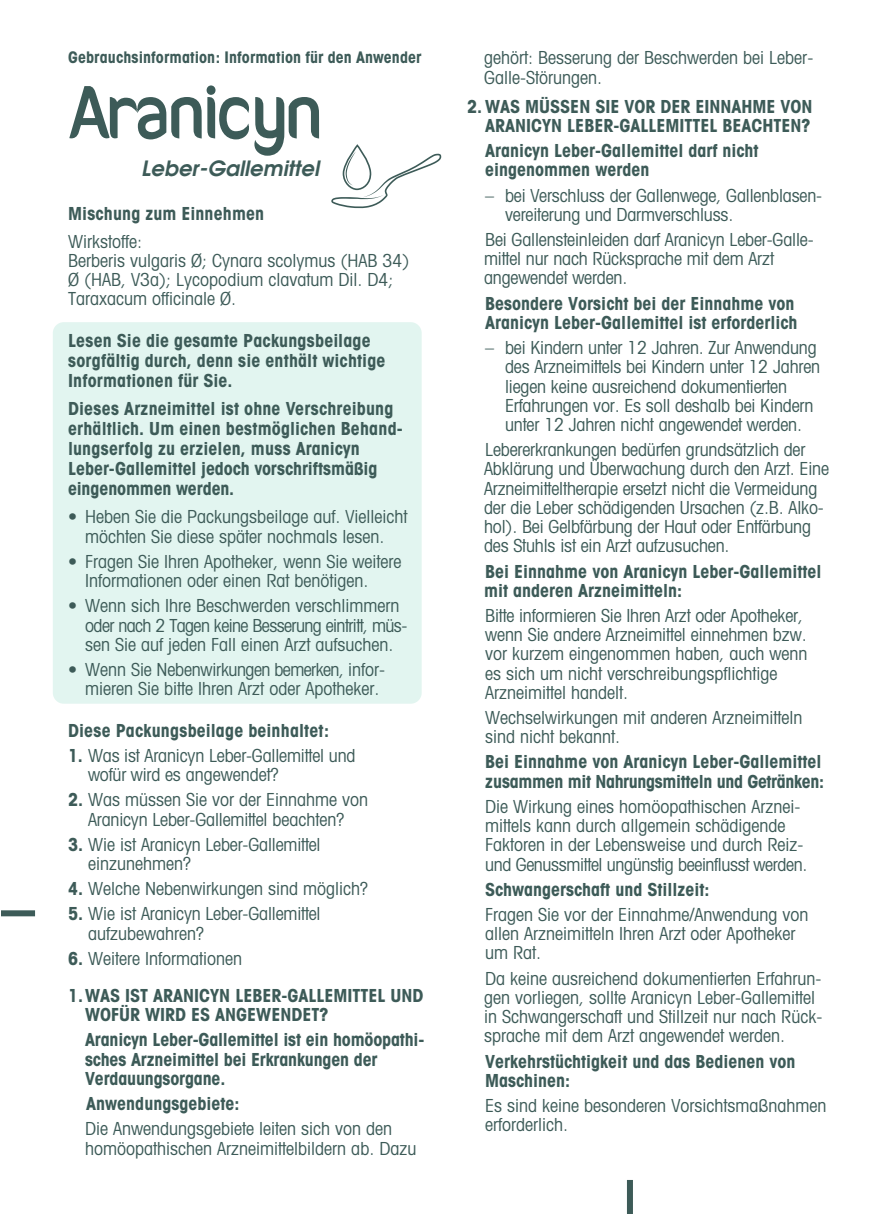
<style>
.page{position:relative;width:874px;height:1214px;background:#fff}
.page>*{position:absolute;margin:0;border:0;box-sizing:border-box;transform-origin:0 0}
.t1{font:77.4px "Giger";letter-spacing:-.01em;color:#3d5b58;scale:.94 1}
.t2{font:italic 600 21px "Avant Garde";letter-spacing:.005em;color:#3d5b58}
.t3{font:condensed 18px/19.2px "Avant Garde";color:#3d5b58}
.t4{font:700 condensed 18px/19.2px "Avant Garde";color:#3d5b58}
.t5{font:700 condensed 16px "Avant Garde";letter-spacing:.005em;color:#3d5b58}
.s1{font-weight:700}
</style>
<div class="page">
<div style="left:53px;top:322px;width:368px;height:381px;background:#e2f5f0;border-radius:11px"></div>
<svg style="left:331px;top:144px;width:111px;height:65px"></svg>
<div style="left:1px;top:910px;width:34px;height:6px;background:#3d5b58"></div>
<div style="left:626px;top:1179px;width:6px;height:34px;background:#3d5b58"></div>
<svg style="left:69px;top:85px;width:251px;height:71px"></svg>
<p class="t5" style="left:68px;top:47px;width:355px">Gebrauchsinformation: Information für den Anwender</p>
<h1 class="t1" style="left:71px;top:61px;width:268px">Aranicyn</h1>
<p class="t2" style="left:141px;top:155px;width:179px">Leber-Gallemittel</p>
<p class="t4" style="left:68px;top:204px;width:197px">Mischung zum Einnehmen</p>
<p class="t3" style="left:68px;top:231px;width:342px">Wirkstoffe:<br>Berberis vulgaris Ø; Cynara scolymus (HAB 34)<br>Ø (HAB, V3a); Lycopodium clavatum Dil. D4;<br>Taraxacum officinale Ø.</p>
<p class="t4" style="left:68px;top:330px;width:319px;line-height:20px">Lesen Sie die gesamte Packungsbeilage sorgfältig durch, denn sie enthält wichtige<br>Informationen für Sie.</p>
<p class="t4" style="left:68px;top:398px;width:336px;line-height:20px">Dieses Arzneimittel ist ohne Verschreibung erhältlich. Um einen bestmöglichen Behand&shy;lungserfolg zu erzielen, muss Aranicyn Leber-Gallemittel jedoch vorschriftsmäßig eingenommen werden.</p>
<p class="t3" style="left:68px;top:507px;width:340px;text-align:center">• Heben Sie die Packungsbeilage auf. Vielleicht möchten Sie diese später nochmals lesen.</p>
<p class="t3" style="left:85px;top:551px;width:317px;text-indent:-17px">• Fragen Sie Ihren Apotheker, wenn Sie weitere<br>Informationen oder einen Rat benötigen.</p>
<p class="t3" style="left:85px;top:595px;width:323px;text-indent:-17px">• Wenn sich Ihre Beschwerden verschlimmern oder nach 2 Tagen keine Besserung eintritt, müs&shy;sen Sie auf jeden Fall einen Arzt aufsuchen.</p>
<p class="t3" style="left:85px;top:659px;width:301px;text-indent:-17px">• Wenn Sie Nebenwirkungen bemerken, infor&shy;mieren Sie bitte Ihren Arzt oder Apotheker.</p>
<p class="t4" style="left:68px;top:720px;width:262px">Diese Packungsbeilage beinhaltet:</p>
<p class="t3" style="left:88px;top:745px;width:269px;text-indent:-20px"><span class="s1">1.</span> Was ist Aranicyn Leber-Gallemittel und wofür wird es angewendet?</p>
<p class="t3" style="left:68px;top:789px;width:301px;text-align:center"><span class="s1">2.</span> Was müssen Sie vor der Einnahme von<br>Aranicyn Leber-Gallemittel beachten?</p>
<p class="t3" style="left:88px;top:834px;width:234px;text-indent:-20px"><span class="s1">3.</span> Wie ist Aranicyn Leber-Gallemittel einzunehmen?</p>
<p class="t3" style="left:68px;top:878px;width:301px"><span class="s1">4.</span> Welche Nebenwirkungen sind möglich?</p>
<p class="t3" style="left:88px;top:903px;width:234px;text-indent:-20px"><span class="s1">5.</span> Wie ist Aranicyn Leber-Gallemittel aufzubewahren?</p>
<p class="t3" style="left:68px;top:948px;width:175px"><span class="s1">6.</span> Weitere Informationen</p>
<p class="t4" style="left:85px;top:985px;width:340px;text-indent:-17px">1. WAS IST ARANICYN LEBER-GALLEMITTEL UND<br>WOFÜR WIRD ES ANGEWENDET?</p>
<p class="t4" style="left:85px;top:1029px;width:340px">Aranicyn Leber-Gallemittel ist ein homöopathi&shy;sches Arzneimittel bei Erkrankungen der<br>Verdauungsorgane.</p>
<p class="t4" style="left:86px;top:1093px;width:155px">Anwendungsgebiete:</p>
<p class="t3" style="left:85px;top:1118px;width:332px">Die Anwendungsgebiete leiten sich von den homöopathischen Arzneimittelbildern ab. Dazu</p>
<p class="t3" style="left:484px;top:48px;width:330px">gehört: Besserung der Beschwerden bei Leber-<br>Galle-Störungen.</p>
<p class="t4" style="left:467px;top:96px;width:347px;text-align:right">2. WAS MÜSSEN SIE VOR DER EINNAHME VON<br>ARANICYN LEBER-GALLEMITTEL BEACHTEN?</p>
<p class="t4" style="left:485px;top:141px;width:275px">Aranicyn Leber-Gallemittel darf nicht eingenommen werden</p>
<p class="t3" style="left:505px;top:185px;width:318px;text-indent:-20px">– bei Verschluss der Gallenwege, Gallenblasen&shy;vereiterung und Darmverschluss.</p>
<p class="t3" style="left:484px;top:229px;width:331px">Bei Gallensteinleiden darf Aranicyn Leber-Galle&shy;mittel nur nach Rücksprache mit dem Arzt angewendet werden.</p>
<p class="t4" style="left:485px;top:293px;width:313px">Besondere Vorsicht bei der Einnahme von<br>Aranicyn Leber-Gallemittel ist erforderlich</p>
<p class="t3" style="left:505px;top:337px;width:316px;text-indent:-20px">– bei Kindern unter 12 Jahren. Zur Anwendung des Arzneimittels bei Kindern unter 12 Jahren liegen keine ausreichend dokumentierten Erfahrungen vor. Es soll deshalb bei Kindern unter 12 Jahren nicht angewendet werden.</p>
<p class="t3" style="left:484px;top:439px;width:346px">Lebererkrankungen bedürfen grundsätzlich der Abklärung und Überwachung durch den Arzt. Eine Arzneimitteltherapie ersetzt nicht die Vermeidung der die Leber schädigenden Ursachen (z.B. Alko&shy;hol). Bei Gelbfärbung der Haut oder Entfärbung des Stuhls ist ein Arzt aufzusuchen.</p>
<p class="t4" style="left:484px;top:561px;width:339px">Bei Einnahme von Aranicyn Leber-Gallemittel mit anderen Arzneimitteln:</p>
<p class="t3" style="left:485px;top:605px;width:323px">Bitte informieren Sie Ihren Arzt oder Apotheker, wenn Sie andere Arzneimittel einnehmen bzw. vor kurzem eingenommen haben, auch wenn es sich um nicht verschreibungspflichtige Arzneimittel handelt.</p>
<p class="t3" style="left:485px;top:707px;width:318px">Wechselwirkungen mit anderen Arzneimitteln sind nicht bekannt.</p>
<p class="t4" style="left:485px;top:751px;width:340px">Bei Einnahme von Aranicyn Leber-Gallemittel zusammen mit Nahrungsmitteln und Getränken:</p>
<p class="t3" style="left:485px;top:796px;width:323px">Die Wirkung eines homöopathischen Arznei&shy;mittels kann durch allgemein schädigende Faktoren in der Lebensweise und durch Reiz&shy;und Genussmittel ungünstig beeinflusst werden.</p>
<p class="t4" style="left:485px;top:879px;width:226px">Schwangerschaft und Stillzeit:</p>
<p class="t3" style="left:485px;top:904px;width:324px">Fragen Sie vor der Einnahme/Anwendung von allen Arzneimitteln Ihren Arzt oder Apotheker um Rat.</p>
<p class="t3" style="left:484px;top:968px;width:339px">Da keine ausreichend dokumentierten Erfahrun&shy;gen vorliegen, sollte Aranicyn Leber-Gallemittel in Schwangerschaft und Stillzeit nur nach Rück&shy;sprache mit dem Arzt angewendet werden.</p>
<p class="t4" style="left:485px;top:1050px;width:311px">Verkehrstüchtigkeit und das Bedienen von<br>Maschinen:</p>
<p class="t3" style="left:485px;top:1095px;width:342px">Es sind keine besonderen Vorsichtsmaßnahmen erforderlich.</p>
</div>
